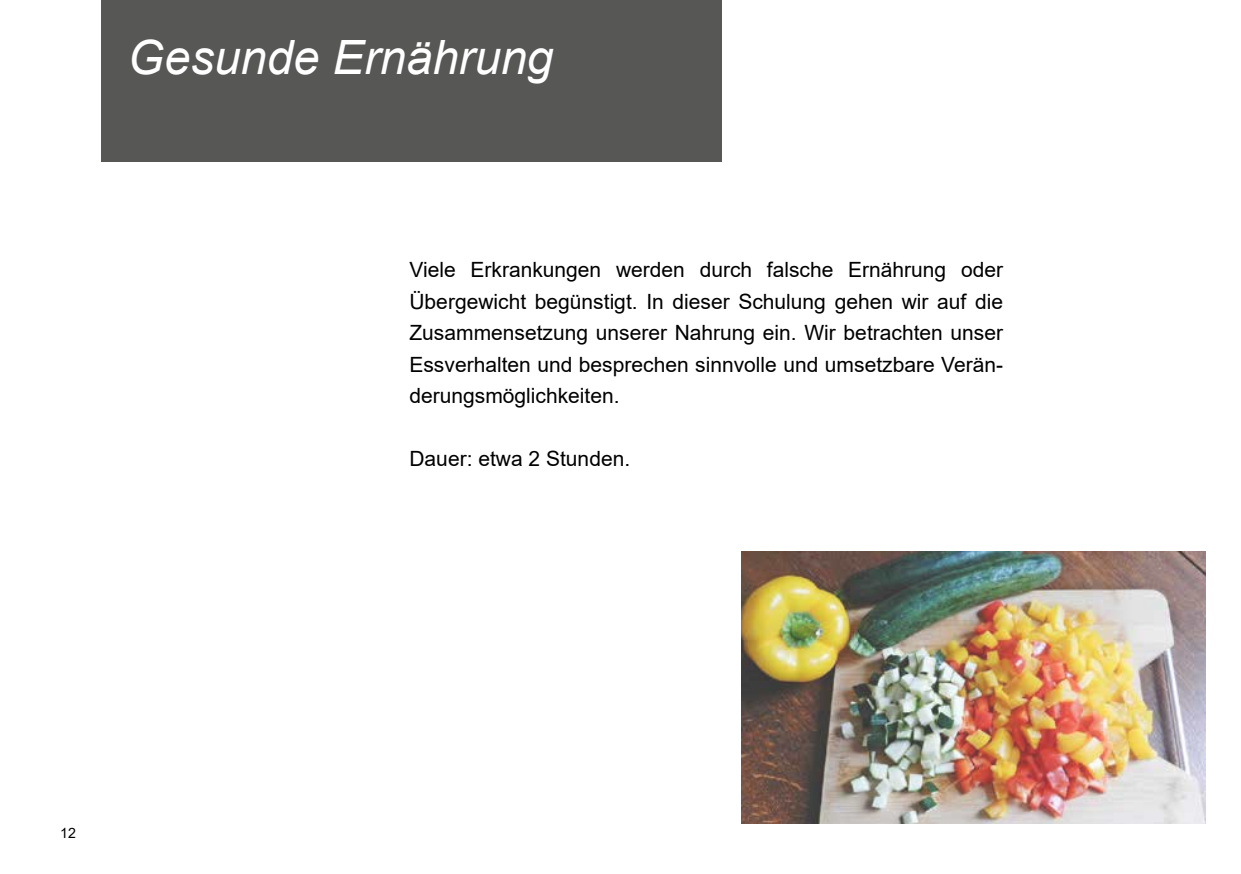
<style>
.page{position:relative;width:1241px;height:874px;background:#fff}
.page>*{position:absolute;margin:0;border:0;box-sizing:border-box;transform-origin:0 0}
.t1{font:italic 47.25px "Arial";color:#fff}
.t2{font:21px/31.5px "Arial";color:#000;text-align:justify}
.t3{font:14.17px "Arial";color:#000}
</style>
<div class="page">
<div style="left:101px;top:0;width:620px;height:162px;background:#575756"></div>
<img style="left:741px;top:551px;width:463px;height:271px">
<h1 class="t1" style="left:127px;top:27px;width:427px">Gesunde Ernährung</h1>
<p class="t2" style="left:409px;top:254px;width:595px">Viele Erkrankungen werden durch falsche Ernährung oder Übergewicht begünstigt. In dieser Schulung gehen wir auf die Zusammensetzung unserer Nahrung ein. Wir betrachten unser Essverhalten und besprechen sinnvolle und umsetzbare Verän&shy;derungsmöglichkeiten.</p>
<p class="t2" style="left:409px;top:443px;width:222px">Dauer: etwa 2 Stunden.</p>
<p class="t3" style="left:60px;top:822px;width:17px">12</p>
</div>
